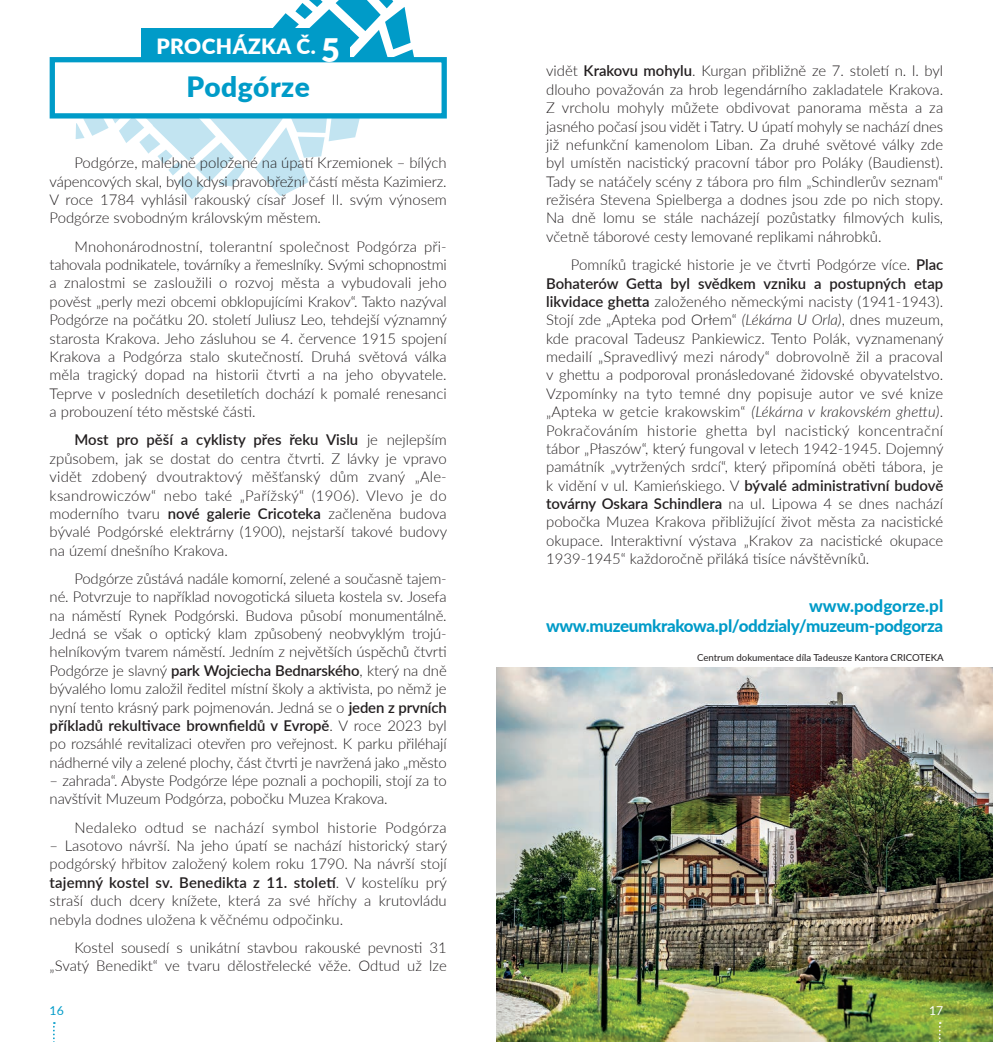
<style>
.page{position:relative;width:993px;height:1042px;background:#fff}
.page>*{position:absolute;margin:0;border:0;box-sizing:border-box;transform-origin:0 0}
.t1{font:900 28px "Lato";letter-spacing:.02em;color:#009bc8}
.t2{font:900 21px "Lato";letter-spacing:.02em;color:#fff}
.t3{font:800 16.97px/20.3px "Lato";letter-spacing:-.02em;color:#009bc8;text-align:right}
.t4{font:300 14.88px/18.4px "Lato";color:#231f20;text-align:justify}
.t5{font:300 14.88px "Lato";letter-spacing:.02em;color:#231f20}
.t6{font:12.25px "Lato";color:#009bc8}
.t7{font:12.25px "Lato";color:#fff}
.t8{font:9.62px "Lato";color:#231f20}
.s1{font-size:32.38px}
.s2{font-weight:600}
.s3{font-style:italic}
</style>
<div class="page">
<svg style="left:49px;top:0;width:398px;height:199px"></svg>
<img style="left:496px;top:667px;width:496px;height:375px">
<div style="left:141px;top:29px;width:208px;height:33px;background:#009bc8"></div>
<svg style="left:938px;top:1022px;width:2px;height:20px"></svg>
<svg style="left:53px;top:1022px;width:2px;height:20px"></svg>
<h2 class="t2" style="left:156px;top:31px;width:185px">PROCHÁZKA Č. <span class="s1">5</span></h2>
<h1 class="t1" style="left:186px;top:66px;width:125px">Podgórze</h1>
<p class="t4" style="left:50px;top:153px;width:398px;text-indent:25px">Podgórze, malebně položené na úpatí Krzemionek – bílých vápencových skal, bylo kdysi pravobřežní částí města Kazimierz.<br>V roce 1784 vyhlásil rakouský císař Josef II. svým výnosem Podgórze svobodným královským městem.</p>
<p class="t4" style="left:50px;top:237px;width:399px;text-indent:25px">Mnohonárodnostní, tolerantní společnost Podgórza při&shy;tahovala podnikatele, továrníky a řemeslníky. Svými schopnostmi a znalostmi se zasloužili o rozvoj města a vybudovali jeho pověst „perly mezi obcemi obklopujícími Krakov“. Takto nazýval Podgórze na počátku 20. století Juliusz Leo, tehdejší významný starosta Krakova. Jeho zásluhou se 4. července 1915 spojení Krakova a Podgórza stalo skutečností. Druhá světová válka měla tragický dopad na historii čtvrti a na jeho obyvatele.<br>Teprve v posledních desetiletích dochází k pomalé renesanci a probouzení této městské části.</p>
<p class="t4" style="left:50px;top:430px;width:399px;text-indent:25px"><span class="s2">Most pro pěší a cyklisty přes řeku Vislu</span> je nejlepším způsobem, jak se dostat do centra čtvrti. Z lávky je vpravo vidět zdobený dvoutraktový měšťanský dům zvaný „Ale&shy;ksandrowiczów“ nebo také „Pařížský“ (1906). Vlevo je do moderního tvaru <span class="s2">nové galerie Cricoteka</span> začleněna budova bývalé Podgórské elektrárny (1900), nejstarší takové budovy na území dnešního Krakova.</p>
<p class="t4" style="left:50px;top:569px;width:398px;text-indent:25px">Podgórze zůstává nadále komorní, zelené a současně tajem&shy;né. Potvrzuje to například novogotická silueta kostela sv. Josefa na náměstí Rynek Podgórski. Budova působí monumentálně.<br>Jedná se však o optický klam způsobený neobvyklým trojú&shy;helníkovým tvarem náměstí. Jedním z největších úspěchů čtvrti Podgórze je slavný <span class="s2">park Wojciecha Bednarského</span>, který na dně bývalého lomu založil ředitel místní školy a aktivista, po němž je nyní tento krásný park pojmenován. Jedná se o <span class="s2">jeden z prvních příkladů rekultivace brownfieldů v Evropě</span>. V roce 2023 byl po rozsáhlé revitalizaci otevřen pro veřejnost. K parku přiléhají nádherné vily a zelené plochy, část čtvrti je navržená jako „město</p>
<p class="t4" style="left:50px;top:771px;width:398px">– zahrada“. Abyste Podgórze lépe poznali a pochopili, stojí za to navštívit Muzeum Podgórza, pobočku Muzea Krakova.</p>
<p class="t5" style="left:74px;top:817px;width:373px">Nedaleko odtud se nachází symbol historie Podgórza</p>
<p class="t4" style="left:50px;top:836px;width:399px">– Lasotovo návrší. Na jeho úpatí se nachází historický starý podgórský hřbitov založený kolem roku 1790. Na návrší stojí <span class="s2">tajemný kostel sv. Benedikta z 11. století</span>. V kostelíku prý straší duch dcery knížete, která za své hříchy a krutovládu nebyla dodnes uložena k věčnému odpočinku.</p>
<p class="t4" style="left:50px;top:938px;width:398px;text-align:right">Kostel sousedí s unikátní stavbou rakouské pevnosti 31 „Svatý Benedikt“ ve tvaru dělostřelecké věže. Odtud už lze</p>
<p class="t4" style="left:546px;top:61px;width:398px">vidět <span class="s2">Krakovu mohylu</span>. Kurgan přibližně ze 7. století n. l. byl dlouho považován za hrob legendárního zakladatele Krakova.<br>Z vrcholu mohyly můžete obdivovat panorama města a za jasného počasí jsou vidět i Tatry. U úpatí mohyly se nachází dnes již nefunkční kamenolom Liban. Za druhé světové války zde byl umístěn nacistický pracovní tábor pro Poláky (Baudienst).<br>Tady se natáčely scény z tábora pro film „Schindlerův seznam“ režiséra Stevena Spielberga a dodnes jsou zde po nich stopy.<br>Na dně lomu se stále nacházejí pozůstatky filmových kulis, včetně táborové cesty lemované replikami náhrobků.</p>
<p class="t4" style="left:546px;top:255px;width:399px;text-indent:25px">Pomníků tragické historie je ve čtvrti Podgórze více. <span class="s2">Plac Bohaterów Getta byl svědkem vzniku a postupných etap likvidace ghetta</span> založeného německými nacisty (1941-1943).<br>Stojí zde „Apteka pod Orłem“ <span class="s3">(Lékárna U Orla)</span>, dnes muzeum, kde pracoval Tadeusz Pankiewicz. Tento Polák, vyznamenaný medailí „Spravedlivý mezi národy“ dobrovolně žil a pracoval v ghettu a podporoval pronásledované židovské obyvatelstvo.<br>Vzpomínky na tyto temné dny popisuje autor ve své knize „Apteka w getcie krakowskim“ <span class="s3">(Lékárna v krakovském ghettu)</span>.<br>Pokračováním historie ghetta byl nacistický koncentrační tábor „Płaszów“, který fungoval v letech 1942-1945. Dojemný památník „vytržených srdcí“, který připomíná oběti tábora, je k vidění v ul. Kamieńskiego. V <span class="s2">bývalé administrativní budově továrny Oskara Schindlera</span> na ul. Lipowa 4 se dnes nachází pobočka Muzea Krakova přibližující život města za nacistické okupace. Interaktivní výstava „Krakov za nacistické okupace 1939-1945“ každoročně přiláká tisíce návštěvníků.</p>
<p class="t3" style="left:546px;top:595px;width:398px">www.podgorze.pl www.muzeumkrakowa.pl/oddzialy/muzeum-podgorza</p>
<p class="t8" style="left:696px;top:651px;width:248px">Centrum dokumentace díla Tadeusze Kantora CRICOTEKA</p>
<p class="t6" style="left:50px;top:1001px;width:16px">16</p>
<p class="t7" style="left:928px;top:1001px;width:16px">17</p>
</div>
